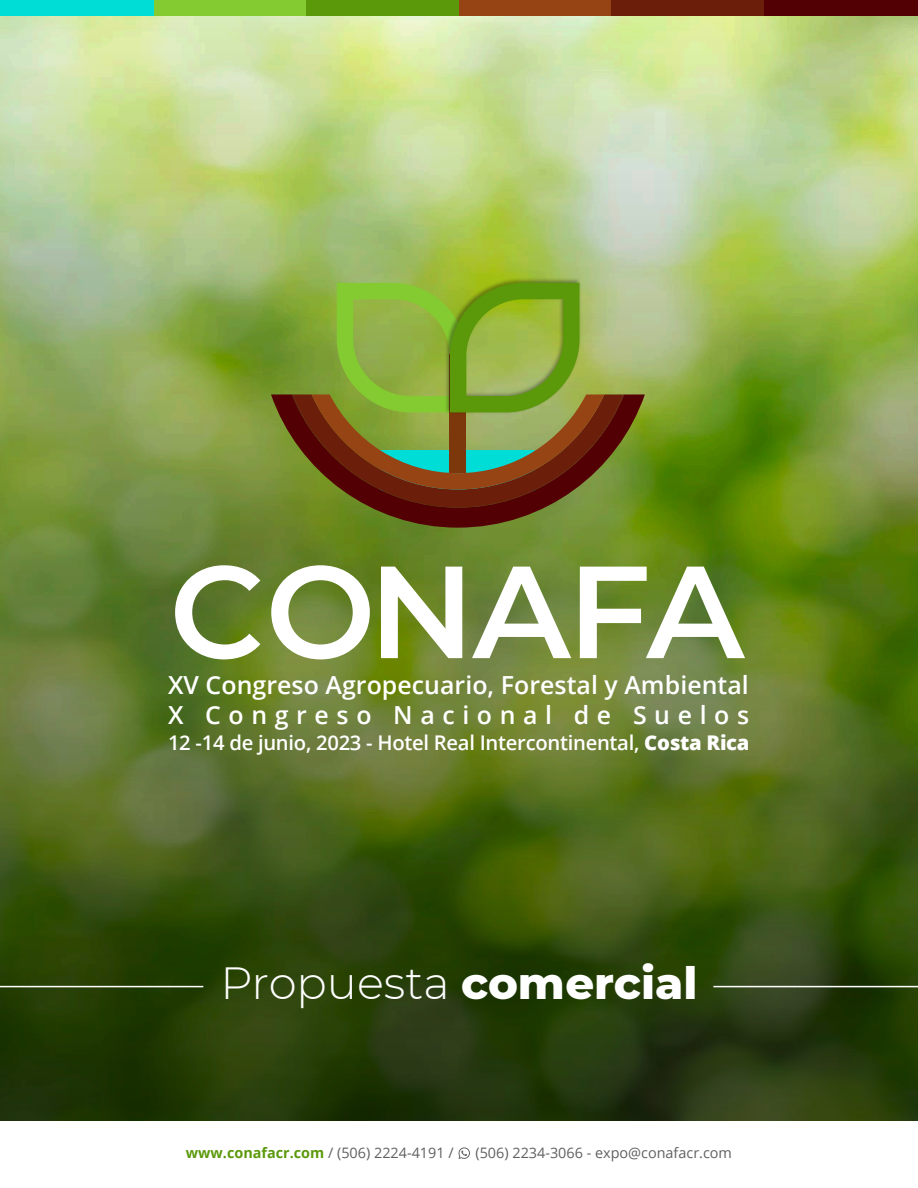
<style>
.page{position:relative;width:918px;height:1188px;background:#fff}
.page>*{position:absolute;margin:0;border:0;box-sizing:border-box;transform-origin:0 0}
.t1{font:300 45px "Montserrat";color:#fff}
.t2{font:600 24.9px "Open Sans";color:#fff}
.t3{font:600 24.9px "Open Sans";letter-spacing:.305em;color:#fff}
.t4{font:600 20.25px "Open Sans";letter-spacing:-.015em;color:#fff}
.t5{font:700 14.4px "Open Sans";color:#5b990b}
.t6{font:14.4px "Open Sans";color:#606060}
.s1{font-weight:800}
.s2{font-weight:400;color:#606060}
</style>
<div class="page">
<img style="left:0;top:16px;width:918px;height:1105px">
<hr style="left:713px;top:986px;width:205px;height:1px;background:#fff">
<hr style="left:0;top:986px;width:203px;height:1px;background:#fff">
<img style="left:443px;top:276px;width:140px;height:7px">
<svg style="left:271px;top:394px;width:374px;height:134px;background:#696a21"></svg>
<svg style="left:292px;top:283px;width:332px;height:225px;background:#808a35"></svg>
<svg style="left:175px;top:565px;width:85px;height:94px"></svg>
<svg style="left:271px;top:565px;width:99px;height:94px"></svg>
<svg style="left:381px;top:567px;width:81px;height:91px"></svg>
<svg style="left:472px;top:567px;width:99px;height:91px"></svg>
<svg style="left:580px;top:567px;width:165px;height:91px"></svg>
<div style="left:153px;top:0;width:153px;height:16px;background:#84cb31"></div>
<div style="left:0;top:0;width:153px;height:16px;background:#00ddd7"></div>
<div style="left:306px;top:0;width:153px;height:16px;background:#5b990b"></div>
<div style="left:459px;top:0;width:153px;height:16px;background:#964414"></div>
<div style="left:612px;top:0;width:153px;height:16px;background:#6b1e0a"></div>
<div style="left:765px;top:0;width:153px;height:16px;background:#530004"></div>
<svg style="left:458px;top:1147px;width:12px;height:12px"></svg>
<p class="t2" style="left:168px;top:668px;width:582px">XV Congreso Agropecuario, Forestal y Ambiental</p>
<p class="t4" style="left:168px;top:729px;width:583px">12 -14 de junio, 2023 - Hotel Real Intercontinental, <span class="s1">Costa Rica</span></p>
<p class="t3" style="left:168px;top:698px;width:583px">X Congreso Nacional de Suelos</p>
<h1 class="t1" style="left:221px;top:952px;width:478px">Propuesta <span class="s1">comercial</span></h1>
<p class="t5" style="left:186px;top:1143px;width:269px">www.conafacr.com <span class="s2">/ (506) 2224-4191 /</span></p>
<p class="t6" style="left:475px;top:1143px;width:258px">(506) 2234-3066 - expo@conafacr.com</p>
</div>
